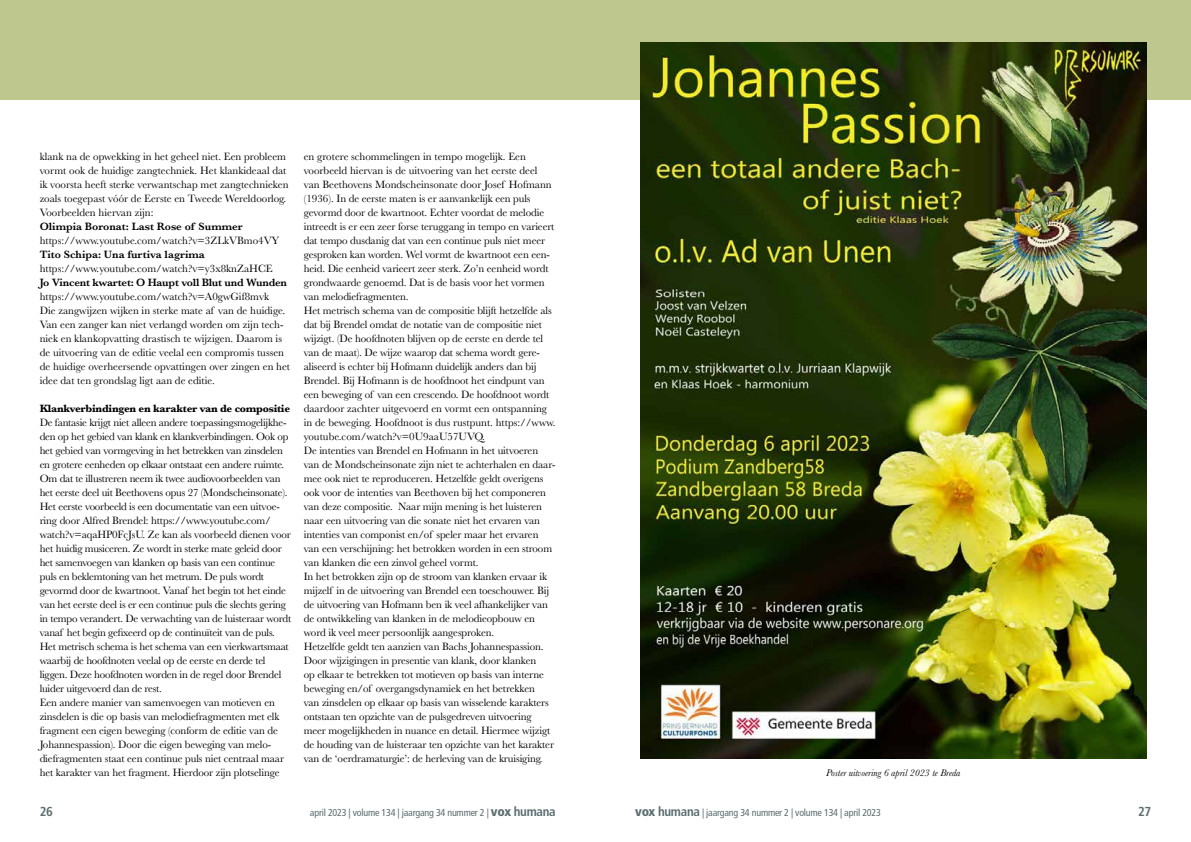
<style>
.page{position:relative;width:1191px;height:842px;background:#fff}
.page>*{position:absolute;margin:0;border:0;box-sizing:border-box;transform-origin:0 0}
.t1{font:700 condensed 13px "Frutiger LT Pro";color:#5b6d6f}
.t2{font:11px/14px "Baskerville";letter-spacing:-.01em;color:#000}
.t3{font:600 11px "Baskerville";color:#000}
.t4{font:700 11px "Baskerville";letter-spacing:-.02em;color:#000}
.t5{font:600 11px "Baskerville";letter-spacing:-.02em;color:#000}
.t6{font:condensed 10px "Frutiger LT Pro";letter-spacing:-.02em;color:#5b6d6f}
.t7{font:italic 10px "Baskerville";color:#000}
.s1{font-weight:900;font-size:13px}
.s2{font-weight:700;font-size:13px}
</style>
<div class="page">
<div style="left:0;top:0;width:1191px;height:100px;background:#bec78d"></div>
<img style="left:640px;top:43px;width:506px;height:715px">
<p class="t2" style="left:40px;top:150px;width:250px">klank na de opwekking in het geheel niet. Een probleem vormt ook de huidige zangtechniek. Het klankideaal dat ik voorsta heeft sterke verwantschap met zangtechnieken zoals toegepast vóór de Eerste en Tweede Wereldoorlog.<br>Voorbeelden hiervan zijn:</p>
<p class="t3" style="left:40px;top:219px;width:204px">Olimpia Boronat: Last Rose of Summer</p>
<p class="t2" style="left:40px;top:234px;width:241px">https://www.youtube.com/watch?v=3ZLkVBmo4VY</p>
<p class="t3" style="left:40px;top:247px;width:167px">Tito Schipa: Una furtiva lagrima</p>
<p class="t2" style="left:40px;top:262px;width:235px">https://www.youtube.com/watch?v=y3x8knZaHCE</p>
<p class="t5" style="left:40px;top:275px;width:249px">Jo Vincent kwartet: O Haupt voll Blut und Wunden</p>
<p class="t2" style="left:40px;top:290px;width:252px">https://www.youtube.com/watch?v=A0gwGif8mvk<br>Die zangwijzen wijken in sterke mate af van de huidige.<br>Van een zanger kan niet verlangd worden om zijn tech&shy;niek en klankopvatting drastisch te wijzigen. Daarom is de uitvoering van de editie veelal een compromis tussen de huidige overheersende opvattingen over zingen en het idee dat ten grondslag ligt aan de editie.</p>
<p class="t4" style="left:40px;top:401px;width:252px">Klankverbindingen en karakter van de compositie</p>
<p class="t2" style="left:40px;top:416px;width:253px">De fantasie krijgt niet alleen andere toepassingsmogelijkhe&shy;den op het gebied van klank en klankverbindingen. Ook op het gebied van vormgeving in het betrekken van zinsdelen en grotere eenheden op elkaar ontstaat een andere ruimte.<br>Om dat te illustreren neem ik twee audiovoorbeelden van het eerste deel uit Beethovens opus 27 (Mondscheinsonate).<br>Het eerste voorbeeld is een documentatie van een uitvoe&shy;ring door Alfred Brendel: https://www.youtube.com/ watch?v=aqaHP0FcJsU. Ze kan als voorbeeld dienen voor het huidig musiceren. Ze wordt in sterke mate geleid door het samenvoegen van klanken op basis van een continue puls en beklemtoning van het metrum. De puls wordt gevormd door de kwartnoot. Vanaf het begin tot het einde van het eerste deel is er een continue puls die slechts gering in tempo verandert. De verwachting van de luisteraar wordt vanaf het begin gefixeerd op de continuïteit van de puls.<br>Het metrisch schema is het schema van een vierkwartsmaat waarbij de hoofdnoten veelal op de eerste en derde tel liggen. Deze hoofdnoten worden in de regel door Brendel luider uitgevoerd dan de rest.<br>Een andere manier van samenvoegen van motieven en zinsdelen is die op basis van melodiefragmenten met elk fragment een eigen beweging (conform de editie van de Johannespassion). Door die eigen beweging van melo&shy;diefragmenten staat een continue puls niet centraal maar het karakter van het fragment. Hierdoor zijn plotselinge</p>
<p class="t2" style="left:304px;top:150px;width:253px">en grotere schommelingen in tempo mogelijk. Een voorbeeld hiervan is de uitvoering van het eerste deel van Beethovens Mondscheinsonate door Josef Hofmann (1936). In de eerste maten is er aanvankelijk een puls gevormd door de kwartnoot. Echter voordat de melodie intreedt is er een zeer forse teruggang in tempo en varieert dat tempo dusdanig dat van een continue puls niet meer gesproken kan worden. Wel vormt de kwartnoot een een&shy;heid. Die eenheid varieert zeer sterk. Zo’n eenheid wordt grondwaarde genoemd. Dat is de basis voor het vormen van melodiefragmenten.<br>Het metrisch schema van de compositie blijft hetzelfde als dat bij Brendel omdat de notatie van de compositie niet wijzigt. (De hoofdnoten blijven op de eerste en derde tel van de maat). De wijze waarop dat schema wordt gere&shy;aliseerd is echter bij Hofmann duidelijk anders dan bij Brendel. Bij Hofmann is de hoofdnoot het eindpunt van een beweging of van een crescendo. De hoofdnoot wordt daardoor zachter uitgevoerd en vormt een ontspanning in de beweging. Hoofdnoot is dus rustpunt. https://www. youtube.com/watch?v=0U9aaU57UVQ.<br>De intenties van Brendel en Hofmann in het uitvoeren van de Mondscheinsonate zijn niet te achterhalen en daar&shy;mee ook niet te reproduceren. Hetzelfde geldt overigens ook voor de intenties van Beethoven bij het componeren van deze compositie. Naar mijn mening is het luisteren naar een uitvoering van die sonate niet het ervaren van intenties van componist en/of speler maar het ervaren van een verschijning: het betrokken worden in een stroom van klanken die een zinvol geheel vormt.<br>In het betrokken zijn op de stroom van klanken ervaar ik mijzelf in de uitvoering van Brendel een toeschouwer. Bij de uitvoering van Hofmann ben ik veel afhankelijker van de ontwikkeling van klanken in de melodieopbouw en word ik veel meer persoonlijk aangesproken.<br>Hetzelfde geldt ten aanzien van Bachs Johannespassion.<br>Door wijzigingen in presentie van klank, door klanken<br>op elkaar te betrekken tot motieven op basis van interne beweging en/of overgangsdynamiek en het betrekken<br>van zinsdelen op elkaar op basis van wisselende karakters ontstaan ten opzichte van de pulsgedreven uitvoering meer mogelijkheden in nuance en detail. Hiermee wijzigt de houding van de luisteraar ten opzichte van het karakter van de ‘oerdramaturgie’: de herleving van de kruisiging.</p>
<p class="t7" style="left:826px;top:766px;width:136px">Poster uitvoering 6 april 2023 te Breda</p>
<p class="t1" style="left:40px;top:803px;width:15px">26</p>
<p class="t6" style="left:310px;top:806px;width:247px">april 2023 | volume 134 | jaargang 34 nummer 2 | <span class="s1">vox</span> <span class="s2">humana</span></p>
<p class="t6" style="left:635px;top:806px;width:247px"><span class="s1">vox</span> <span class="s2">humana</span> | jaargang 34 nummer 2 | volume 134 | april 2023</p>
<p class="t1" style="left:1138px;top:803px;width:15px">27</p>
</div>
